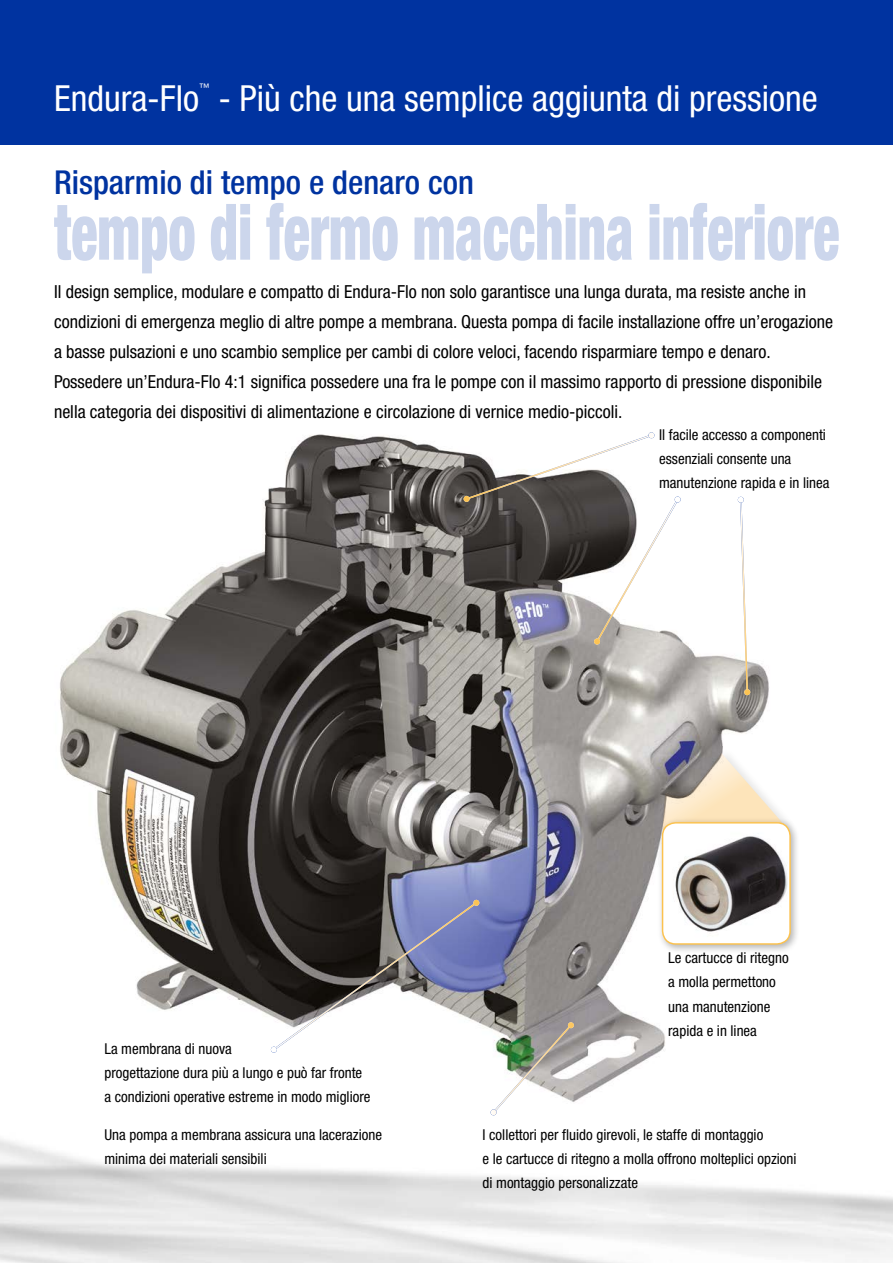
<style>
.page{position:relative;width:893px;height:1263px;background:#fff}
.page>*{position:absolute;margin:0;border:0;box-sizing:border-box;transform-origin:0 0}
.t1{font:900 condensed 78px "Helvetica Neue LT Std";color:#ccd6ec;scale:.7 1}
.t2{font:condensed 36px "Helvetica Neue LT Std";color:#fff}
.t3{font:500 condensed 33px "Helvetica Neue LT Std";color:#0033a0}
.t4{font:condensed 18px/30px "Helvetica Neue LT Std";color:#000}
.t5{font:condensed 15px/24px "Helvetica Neue LT Std";color:#000}
.t6{font:condensed 10.5px "Helvetica Neue LT Std";color:#fff}
</style>
<div class="page">
<div style="left:0;top:0;width:893px;height:145px;background:#0033a0"></div>
<img style="left:60px;top:434px;width:709px;height:670px">
<img style="left:490px;top:1022px;width:84px;height:93px">
<svg style="left:271px;top:900px;width:208px;height:153px"></svg>
<svg style="left:738px;top:497px;width:12px;height:198px"></svg>
<svg style="left:463px;top:432px;width:218px;height:213px"></svg>
<div style="left:659px;top:746px;width:138px;height:91px;background:#000;opacity:.24"></div>
<svg style="left:662px;top:753px;width:124px;height:64px"></svg>
<div style="left:657px;top:817px;width:143px;height:137px;background:#000;opacity:.3"></div>
<img style="left:663px;top:823px;width:127px;height:121px">
<div style="left:662px;top:822px;width:129px;height:123px;border:1px solid #fcc24e;border-radius:13px"></div>
<h2 class="t2" style="left:54px;top:77px;width:147px">Endura-Flo</h2>
<p class="t6" style="left:199px;top:81px;width:12px">™</p>
<h2 class="t2" style="left:218px;top:77px;width:601px">- Più che una semplice aggiunta di pressione</h2>
<h3 class="t3" style="left:54px;top:162px;width:421px">Risparmio di tempo e denaro con</h3>
<h1 class="t1" style="left:54px;top:184px;width:1124px">tempo di fermo macchina inferiore</h1>
<p class="t4" style="left:54px;top:277px;width:781px">Il design semplice, modulare e compatto di Endura-Flo non solo garantisce una lunga durata, ma resiste anche in condizioni di emergenza meglio di altre pompe a membrana. Questa pompa di facile installazione offre un’erogazione a basse pulsazioni e uno scambio semplice per cambi di colore veloci, facendo risparmiare tempo e denaro.<br>Possedere un’Endura-Flo 4:1 significa possedere una fra le pompe con il massimo rapporto di pressione disponibile nella categoria dei dispositivi di alimentazione e circolazione di vernice medio-piccoli.</p>
<p class="t5" style="left:659px;top:423px;width:172px">Il facile accesso a componenti essenziali consente una manutenzione rapida e in linea</p>
<p class="t5" style="left:104px;top:1037px;width:268px">La membrana di nuova<br>progettazione dura più a lungo e può far fronte a condizioni operative estreme in modo migliore</p>
<p class="t5" style="left:104px;top:1122px;width:279px">Una pompa a membrana assicura una lacerazione minima dei materiali sensibili</p>
<p class="t5" style="left:668px;top:946px;width:122px">Le cartucce di ritegno a molla permettono una manutenzione rapida e in linea</p>
<p class="t5" style="left:483px;top:1123px;width:315px">I collettori per fluido girevoli, le staffe di montaggio<br>e le cartucce di ritegno a molla offrono molteplici opzioni di montaggio personalizzate</p>
</div>
